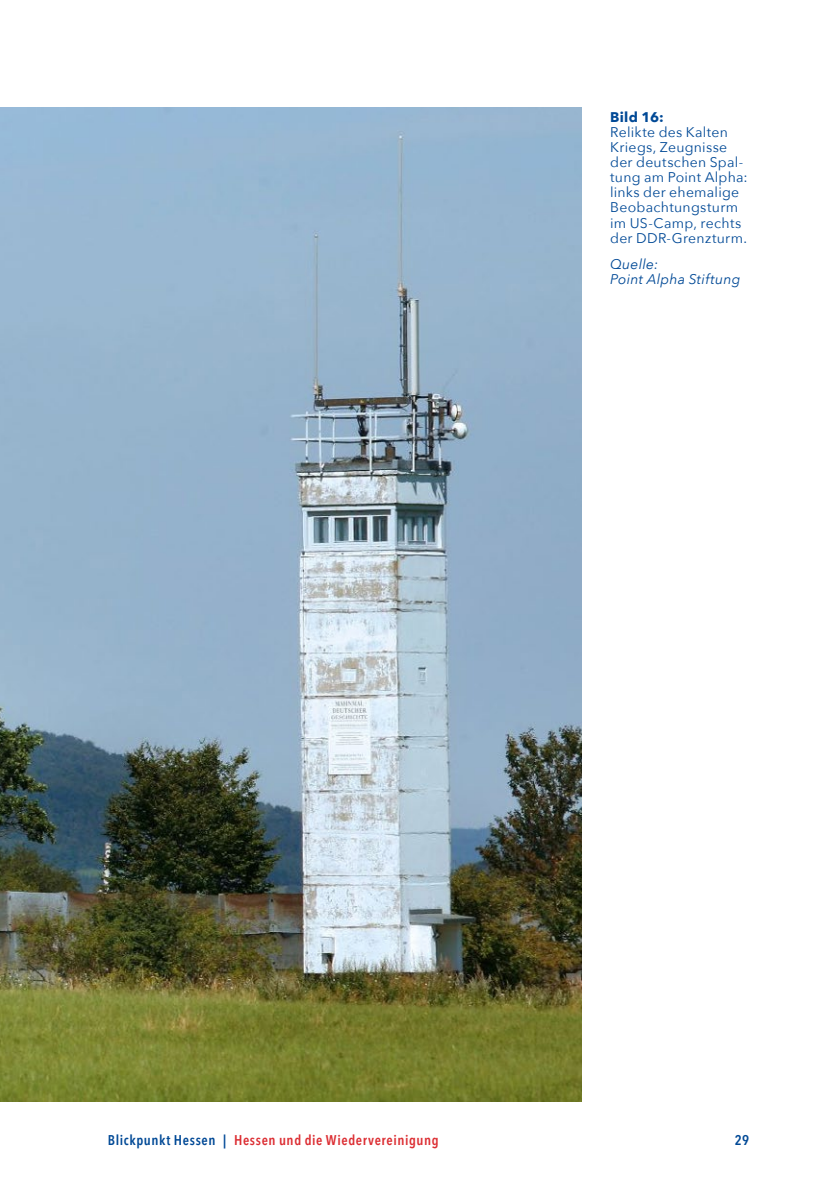
<style>
.page{position:relative;width:840px;height:1191px;background:#fff}
.page>*{position:absolute;margin:0;border:0;box-sizing:border-box;transform-origin:0 0}
.t1{font:14px/15.2px "Avenir Next";letter-spacing:.02em;color:#004996}
.t2{font:600 condensed 14px "Avenir Next LT Pro";letter-spacing:.045em;color:#dc2f34}
.t3{font:italic 14px/15.2px "Avenir Next";letter-spacing:.02em;color:#004996}
.t4{font:700 14px "Avenir Next";letter-spacing:.025em;color:#004996}
.t5{font:600 condensed 14px "Avenir Next LT Pro";color:#004996}
.s1{color:#004996}
</style>
<div class="page">
<img style="left:0;top:108px;width:581px;height:993px">
<p class="t4" style="left:609px;top:105px;width:55px">Bild 16:</p>
<p class="t1" style="left:609px;top:124px;width:139px">Relikte des Kalten<br>Kriegs, Zeugnisse der deutschen Spal&shy;tung am Point Alpha: links der ehemalige<br>Beobachtungsturm im US-Camp, rechts der DDR-Grenzturm.</p>
<p class="t3" style="left:609px;top:256px;width:132px">Quelle:<br>Point Alpha Stiftung</p>
<p class="t2" style="left:108px;top:1131px;width:332px"><span class="s1">Blickpunkt Hessen |</span> Hessen und die Wiedervereinigung</p>
<p class="t5" style="left:734px;top:1131px;width:16px">29</p>
</div>
